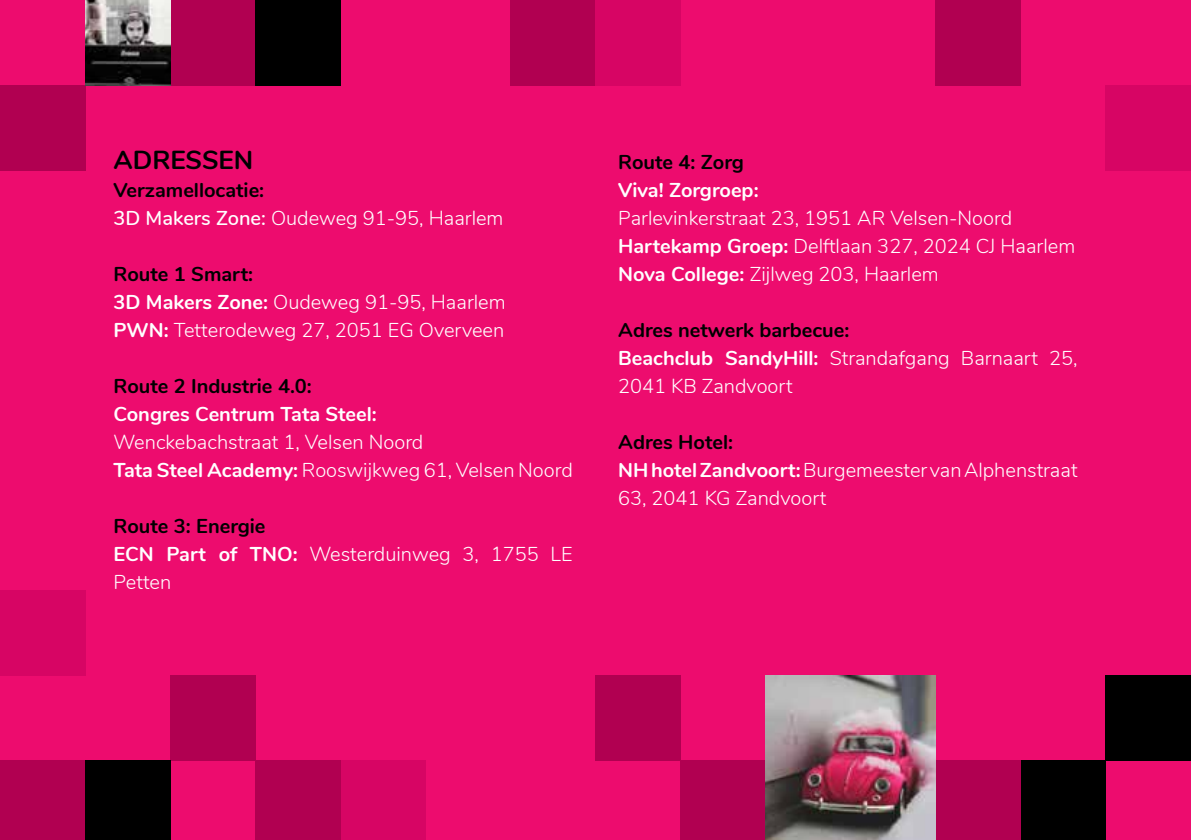
<style>
.page{position:relative;width:1191px;height:840px;background:#fff}
.page>*{position:absolute;margin:0;border:0;box-sizing:border-box;transform-origin:0 0}
.t1{font:700 26px "Nunito";color:#000}
.t2{font:300 20px/28px "Nunito";color:#fff}
.t3{font:700 20px "Nunito";color:#fff}
.t4{font:700 20px "Nunito";color:#000}
.s1{font-weight:700;color:#000}
.s2{font-weight:600}
.s3{font-weight:700}
</style>
<div class="page">
<div style="left:0;top:0;width:1191px;height:839px;background:#ed0c6e"></div>
<div style="left:0;top:85px;width:85px;height:85px;background:#b10051"></div>
<div style="left:0;top:590px;width:85px;height:85px;background:#d70564"></div>
<div style="left:0;top:760px;width:85px;height:79px;background:#b10051"></div>
<div style="left:340px;top:760px;width:85px;height:79px;background:#d70564"></div>
<div style="left:680px;top:760px;width:85px;height:79px;background:#b10051"></div>
<div style="left:170px;top:0;width:85px;height:85px;background:#b10051"></div>
<div style="left:170px;top:675px;width:85px;height:85px;background:#b10051"></div>
<div style="left:510px;top:0;width:85px;height:85px;background:#b10051"></div>
<div style="left:1106px;top:85px;width:85px;height:85px;background:#d70564"></div>
<img style="left:85px;top:0;width:85px;height:85px">
<div style="left:1020px;top:760px;width:86px;height:79px;background:#000"></div>
<div style="left:85px;top:760px;width:85px;height:79px;background:#000"></div>
<div style="left:255px;top:0;width:85px;height:85px;background:#000"></div>
<div style="left:255px;top:760px;width:85px;height:79px;background:#b10051"></div>
<div style="left:595px;top:675px;width:85px;height:85px;background:#b10051"></div>
<div style="left:595px;top:0;width:85px;height:85px;background:#d70564"></div>
<div style="left:935px;top:0;width:85px;height:85px;background:#b10051"></div>
<div style="left:935px;top:760px;width:85px;height:79px;background:#b10051"></div>
<div style="left:1106px;top:675px;width:85px;height:85px;background:#000"></div>
<img style="left:765px;top:675px;width:170px;height:164px">
<h1 class="t1" style="left:113px;top:140px;width:141px">ADRESSEN</h1>
<p class="t2" style="left:113px;top:175px;width:391px"><span class="s1">Verzamellocatie:<br></span><span class="s2">3D Makers Zone:</span> Oudeweg 91-95, Haarlem</p>
<p class="t2" style="left:113px;top:259px;width:394px"><span class="s1">Route 1 Smart:<br></span><span class="s3">3D Makers Zone:</span> Oudeweg 91-95, Haarlem<br><span class="s3">PWN:</span> Tetterodeweg 27, 2051 EG Overveen</p>
<p class="t4" style="left:113px;top:371px;width:200px">Route 2 Industrie 4.0:</p>
<p class="t3" style="left:113px;top:399px;width:265px">Congres Centrum Tata Steel:</p>
<p class="t2" style="left:113px;top:427px;width:461px">Wenckebachstraat 1, Velsen Noord<br><span class="s3">Tata Steel Academy:</span> Rooswijkweg 61, Velsen Noord</p>
<p class="t2" style="left:113px;top:511px;width:461px"><span class="s1">Route 3: Energie<br></span><span class="s3">ECN Part of TNO:</span> Westerduinweg 3, 1755 LE<br>Petten</p>
<p class="t4" style="left:618px;top:147px;width:127px">Route 4: Zorg</p>
<p class="t3" style="left:618px;top:175px;width:142px">Viva! Zorgroep:</p>
<p class="t2" style="left:618px;top:203px;width:458px">Parlevinkerstraat 23, 1951 AR Velsen-Noord<br><span class="s3">Hartekamp Groep:</span> Delftlaan 327, 2024 CJ Haarlem<br><span class="s3">Nova College:</span> Zijlweg 203, Haarlem</p>
<p class="t2" style="left:618px;top:315px;width:461px"><span class="s1">Adres netwerk barbecue:<br></span><span class="s3">Beachclub SandyHill:</span> Strandafgang Barnaart 25,<br>2041 KB Zandvoort</p>
<p class="t2" style="left:618px;top:427px;width:461px"><span class="s1">Adres Hotel:<br></span><span class="s3">NH hotel Zandvoort:</span> Burgemeester van Alphenstraat<br>63, 2041 KG Zandvoort</p>
</div>
